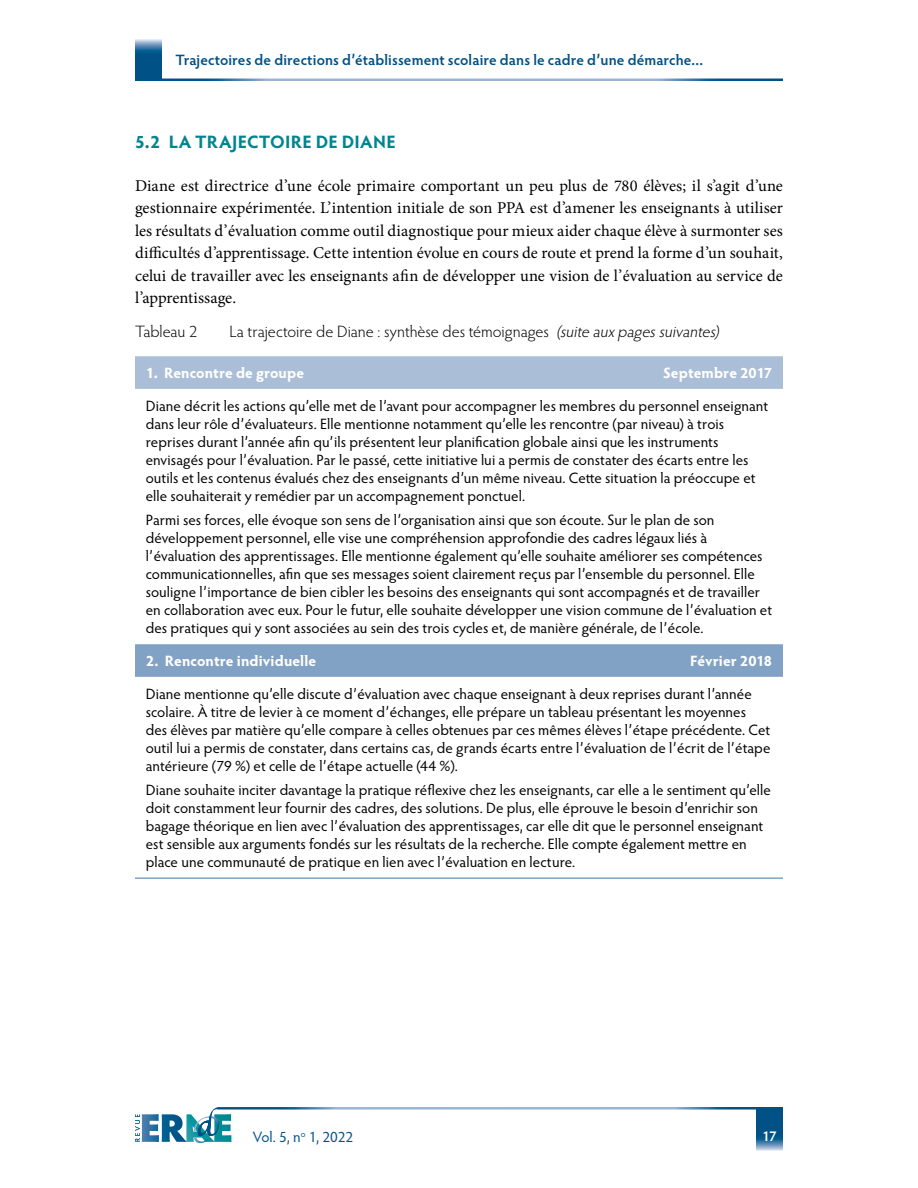
<style>
.page{position:relative;width:918px;height:1188px;background:#fff}
.page>*{position:absolute;margin:0;border:0;box-sizing:border-box;transform-origin:0 0}
.t1{font:700 18px "Hypatia Sans Pro";letter-spacing:.015em;color:#00858e}
.t2{font:16.5px/22.5px "Minion Pro";letter-spacing:-.005em;color:#000;text-align:justify}
.t3{font:300 16.5px "Hypatia Sans Pro";color:#000}
.t4{font:15px/18px "Hypatia Sans Pro";letter-spacing:.005em;color:#000}
.t5{font:600 15px "Hypatia Sans Pro";letter-spacing:.005em;color:#005186}
.t6{font:700 15px "Hypatia Sans Pro";letter-spacing:.005em;color:#fff}
.t7{font:15px "Hypatia Sans Pro";letter-spacing:-.005em;color:#005186}
.t8{font:600 14.25px "Hypatia Sans Pro";color:#fff}
.s1{font-style:italic}
</style>
<div class="page">
<svg style="left:756px;top:1143px;width:27px;height:8px"></svg>
<svg style="left:135px;top:1107px;width:648px;height:36px"></svg>
<svg style="left:135px;top:39px;width:27px;height:40px"></svg>
<div style="left:135px;top:356px;width:648px;height:33px;background:#aabed8"></div>
<div style="left:135px;top:644px;width:648px;height:33px;background:#82a2c5"></div>
<hr style="left:135px;top:877px;width:324px;height:2px;background:#82a2c5">
<hr style="left:459px;top:877px;width:324px;height:2px;background:#82a2c5">
<p class="t5" style="left:176px;top:49px;width:529px">Trajectoires de directions d’établissement scolaire dans le cadre d’une démarche...</p>
<p class="t1" style="left:135px;top:129px;width:262px">5.2 LA TRAJECTOIRE DE DIANE</p>
<p class="t2" style="left:135px;top:175px;width:650px">Diane est directrice d’une école primaire comportant un peu plus de 780 élèves; il s’agit d’une gestionnaire expérimentée. L’intention initiale de son PPA est d’amener les enseignants à utiliser les résultats d’évaluation comme outil diagnostique pour mieux aider chaque élève à surmonter ses difficultés d’apprentissage. Cette intention évolue en cours de route et prend la forme d’un souhait, celui de travailler avec les enseignants afin de développer une vision de l’évaluation au service de l’apprentissage.</p>
<p class="t3" style="left:135px;top:320px;width:64px">Tableau 2</p>
<p class="t3" style="left:229px;top:320px;width:494px">La trajectoire de Diane : synthèse des témoignages <span class="s1">(suite auxpagessuivantes)</span></p>
<p class="t6" style="left:146px;top:362px;width:160px">1. Rencontre de groupe</p>
<p class="t6" style="left:663px;top:362px;width:111px">Septembre 2017</p>
<p class="t4" style="left:146px;top:396px;width:624px">Diane décrit les actions qu’elle met de l’avant pour accompagner les membres du personnel enseignant dans leur rôle d’évaluateurs. Elle mentionne notamment qu’elle les rencontre (par niveau) à trois reprises durant l’année afin qu’ils présentent leur planification globale ainsi que les instruments envisagés pour l’évaluation. Par le passé, cette initiative lui a permis de constater des écarts entre les outils et les contenus évalués chez des enseignants d’un même niveau. Cette situation la préoccupe et elle souhaiterait y remédier par un accompagnement ponctuel.</p>
<p class="t4" style="left:146px;top:511px;width:628px">Parmi ses forces, elle évoque son sens de l’organisation ainsi que son écoute. Sur le plan de son développement personnel, elle vise une compréhension approfondie des cadres légaux liés à l’évaluation des apprentissages. Elle mentionne également qu’elle souhaite améliorer ses compétences communicationnelles, afin que ses messages soient clairement reçus par l’ensemble du personnel. Elle souligne l’importance de bien cibler les besoins des enseignants qui sont accompagnés et de travailler en collaboration avec eux. Pour le futur, elle souhaite développer une vision commune de l’évaluation et des pratiques qui y sont associées au sein des trois cycles et, de manière générale, de l’école.</p>
<p class="t6" style="left:146px;top:650px;width:172px">2. Rencontre individuelle</p>
<p class="t6" style="left:690px;top:650px;width:84px">Février 2018</p>
<p class="t4" style="left:146px;top:684px;width:626px">Diane mentionne qu’elle discute d’évaluation avec chaque enseignant à deux reprises durant l’année scolaire. À titre de levier à ce moment d’échanges, elle prépare un tableau présentant les moyennes des élèves par matière qu’elle compare à celles obtenues par ces mêmes élèves l’étape précédente. Cet outil lui a permis de constater, dans certains cas, de grands écarts entre l’évaluation de l’écrit de l’étape antérieure (79 %) et celle de l’étape actuelle (44 %).</p>
<p class="t4" style="left:146px;top:781px;width:627px">Diane souhaite inciter davantage la pratique réflexive chez les enseignants, car elle a le sentiment qu’elle doit constamment leur fournir des cadres, des solutions. De plus, elle éprouve le besoin d’enrichir son bagage théorique en lien avec l’évaluation des apprentissages, car elle dit que le personnel enseignant est sensible aux arguments fondés sur les résultats de la recherche. Elle compte également mettre en place une communauté de pratique en lien avec l’évaluation en lecture.</p>
<p class="t7" style="left:253px;top:1127px;width:102px">Vol. 5, n<sup>o</sup> 1, 2022</p>
<p class="t8" style="left:762px;top:1126px;width:16px">17</p>
</div>
